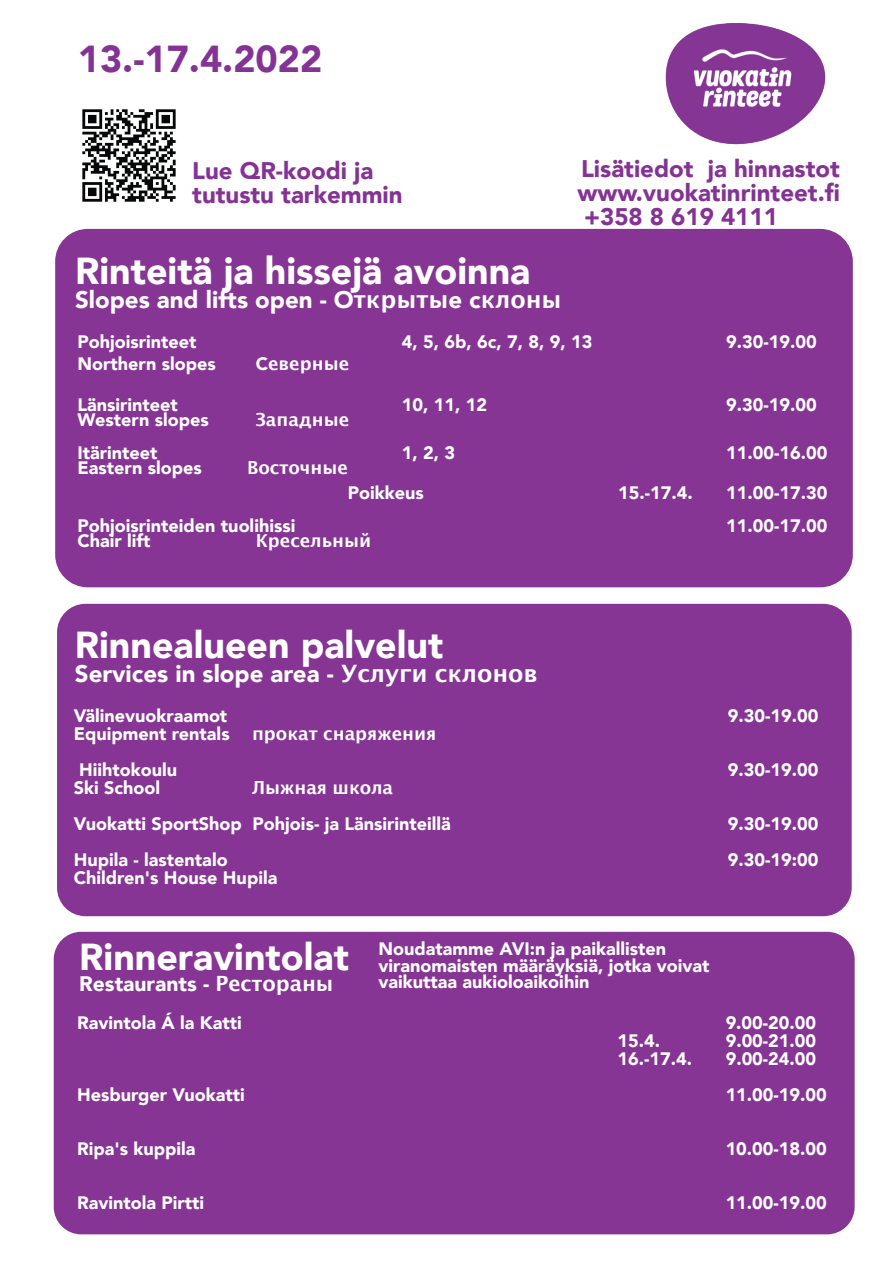
<style>
.page{position:relative;width:894px;height:1263px;background:#fff}
.page>*{position:absolute;margin:0;border:0;box-sizing:border-box;transform-origin:0 0}
.t1{font:900 37.5px "Avenir";color:#fff}
.t2{font:900 37.5px "Avenir";color:#843394}
.t3{font:900 24px/24px "Avenir";color:#843394;text-align:justify}
.t4{font:900 24px "Avenir";color:#fff}
.t5{font:900 21px "Avenir";color:#fff}
.t6{font:900 18px/16.5px "Avenir";color:#fff}
.t7{font:700 18px "Lucida Grande";color:#fff}
.s1{font-family:"Lucida Grande";font-weight:700}
.s2{font-family:"Avenir";font-weight:900}
</style>
<div class="page">
<img style="left:665px;top:23px;width:161px;height:122px">
<div style="left:55px;top:229px;width:797px;height:358px;background:#863594;border-radius:33px"></div>
<div style="left:57px;top:604px;width:794px;height:312px;background:#863594;border-radius:28px"></div>
<div style="left:54px;top:932px;width:800px;height:302px;background:#863594;border-radius:27px"></div>
<img style="left:82px;top:109px;width:94px;height:93px">
<h1 class="t2" style="left:78px;top:35px;width:246px">13.-17.4.2022</h1>
<h2 class="t3" style="left:192px;top:159px;width:212px">Lue QR-koodi ja tutustu tarkemmin</h2>
<h2 class="t3" style="left:577px;top:157px;width:264px">Lisätiedot ja hinnastot www.vuokatinrinteet.fi +358 8 619 4111</h2>
<h1 class="t1" style="left:75px;top:246px;width:456px">Rinteitä ja hissejä avoinna</h1>
<h2 class="t4" style="left:75px;top:284px;width:488px">Slopes and lifts open - O<span class="s1">ткрыты</span>e c<span class="s1">клоны</span></h2>
<p class="t6" style="left:77px;top:334px;width:120px">Pohjoisrinteet</p>
<p class="t6" style="left:401px;top:334px;width:192px">4, 5, 6b, 6c, 7, 8, 9, 13</p>
<p class="t6" style="left:725px;top:334px;width:92px">9.30-19.00</p>
<p class="t6" style="left:77px;top:356px;width:140px">Northern slopes</p>
<p class="t7" style="left:255px;top:356px;width:95px"><span class="s2">C</span>еверные</p>
<p class="t6" style="left:77px;top:397px;width:102px">Länsirinteet</p>
<p class="t6" style="left:401px;top:397px;width:87px">10, 11, 12</p>
<p class="t6" style="left:725px;top:397px;width:92px">9.30-19.00</p>
<p class="t6" style="left:77px;top:412px;width:133px">Western slopes</p>
<p class="t7" style="left:255px;top:412px;width:95px">Западные</p>
<p class="t6" style="left:77px;top:445px;width:81px">Itärinteet</p>
<p class="t6" style="left:401px;top:445px;width:55px">1, 2, 3</p>
<p class="t6" style="left:725px;top:445px;width:103px">11.00-16.00</p>
<p class="t6" style="left:77px;top:460px;width:126px">Eastern slopes</p>
<p class="t7" style="left:247px;top:460px;width:102px">Восточные</p>
<p class="t6" style="left:347px;top:485px;width:78px">Poikkeus</p>
<p class="t6" style="left:617px;top:485px;width:76px">15.-17.4.</p>
<p class="t6" style="left:725px;top:485px;width:103px">11.00-17.30</p>
<p class="t6" style="left:77px;top:518px;width:219px">Pohjoisrinteiden tuolihissi</p>
<p class="t6" style="left:725px;top:518px;width:103px">11.00-17.00</p>
<p class="t6" style="left:77px;top:533px;width:75px">Chair lift</p>
<p class="t7" style="left:255px;top:533px;width:117px">Кресельный</p>
<h1 class="t1" style="left:75px;top:620px;width:370px">Rinnealueen palvelut</h1>
<h2 class="t4" style="left:75px;top:657px;width:464px">Services in slope area - <span class="s1">Услуги склонов</span></h2>
<p class="t6" style="left:74px;top:708px;width:155px">Välinevuokraamot</p>
<p class="t6" style="left:727px;top:708px;width:92px">9.30-19.00</p>
<p class="t6" style="left:74px;top:716px;width:364px;line-height:36px">Equipment rentals <span class="s1">прокат снаряжения<br></span>Hiihtokoulu</p>
<p class="t6" style="left:727px;top:762px;width:92px">9.30-19.00</p>
<p class="t6" style="left:74px;top:780px;width:88px">Ski School</p>
<p class="t7" style="left:252px;top:780px;width:143px">Лыжная школа</p>
<p class="t6" style="left:74px;top:816px;width:378px">Vuokatti SportShop Pohjois- ja Länsirinteillä</p>
<p class="t6" style="left:727px;top:816px;width:92px">9.30-19.00</p>
<p class="t6" style="left:74px;top:852px;width:155px">Hupila - lastentalo</p>
<p class="t6" style="left:727px;top:852px;width:92px">9.30-19:00</p>
<p class="t6" style="left:74px;top:870px;width:205px">Children's House Hupila</p>
<p class="t6" style="left:378px;top:941px;width:332px">Noudatamme AVI:n ja paikallisten viranomaisten määräyksiä, jotka voivat vaikuttaa aukioloaikoihin</p>
<h1 class="t1" style="left:79px;top:933px;width:271px">Rinneravintolat</h1>
<p class="t5" style="left:79px;top:970px;width:256px">Restaurants - <span class="s1">Рестораны</span></p>
<p class="t6" style="left:77px;top:1015px;width:166px">Ravintola Á la Katti</p>
<p class="t6" style="left:725px;top:1015px;width:92px">9.00-20.00</p>
<p class="t6" style="left:617px;top:1033px;width:44px">15.4.</p>
<p class="t6" style="left:725px;top:1033px;width:92px">9.00-21.00</p>
<p class="t6" style="left:617px;top:1051px;width:76px">16.-17.4.</p>
<p class="t6" style="left:725px;top:1051px;width:92px">9.00-24.00</p>
<p class="t6" style="left:77px;top:1087px;width:169px">Hesburger Vuokatti</p>
<p class="t6" style="left:725px;top:1087px;width:103px">11.00-19.00</p>
<p class="t6" style="left:77px;top:1141px;width:120px">Ripa's kuppila</p>
<p class="t6" style="left:725px;top:1141px;width:103px">10.00-18.00</p>
<p class="t6" style="left:77px;top:1195px;width:129px">Ravintola Pirtti</p>
<p class="t6" style="left:725px;top:1195px;width:103px">11.00-19.00</p>
</div>
